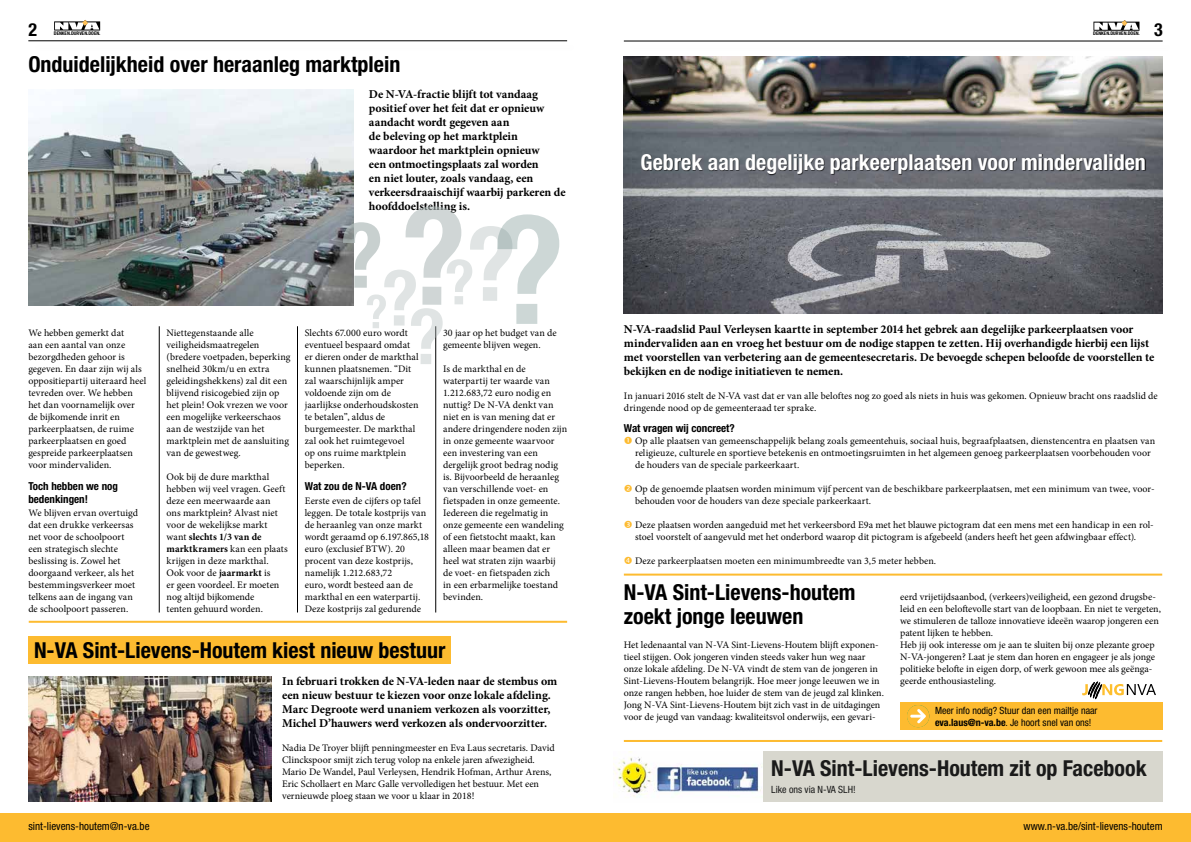
<style>
.page{position:relative;width:1191px;height:842px;background:#fff}
.page>*{position:absolute;margin:0;border:0;box-sizing:border-box;transform-origin:0 0}
.t1{font:700 condensed 22px/24px "Helvetica Neue LT Std";color:#000}
.t2{font:700 condensed 22px "Helvetica Neue LT Std";color:#fff}
.t3{font:700 condensed 18px "Helvetica Neue LT Std";color:#000}
.t4{font:700 12px/14px "Minion Pro";letter-spacing:-.005em;color:#000}
.t5{font:700 condensed 11px/13px "Helvetica Neue LT Std";color:#000}
.t6{font:condensed 11px "Helvetica Neue LT Std";color:#000}
.t7{font:10px/12px "Minion Pro";color:#000}
.t8{font:condensed 10px/12px "Helvetica Neue LT Std";color:#000}
.t9{font:700 condensed 5px "Helvetica Neue LT Std";color:#000}
.s1{font-weight:700}
</style>
<div class="page">
<div style="left:595px;top:814px;width:596px;height:28px;background:#fdbb30"></div>
<div style="left:0;top:814px;width:595px;height:28px;background:#fdbb30"></div>
<hr style="left:28px;top:41px;width:539px;height:1px;background:#000">
<svg style="left:54px;top:20px;width:46px;height:11px"></svg>
<hr style="left:624px;top:41px;width:538px;height:1px;background:#000">
<svg style="left:1093px;top:20px;width:46px;height:11px"></svg>
<img style="left:28px;top:89px;width:325px;height:217px">
<hr style="left:29px;top:621px;width:538px;height:2px;background:#fdbb30">
<hr style="left:624px;top:574px;width:538px;height:2px;background:#fdbb30">
<hr style="left:624px;top:740px;width:538px;height:2px;background:#fdbb30">
<hr style="left:435px;top:326px;width:1px;height:286px;background:#000">
<hr style="left:297px;top:326px;width:1px;height:286px;background:#000">
<hr style="left:159px;top:326px;width:1px;height:286px;background:#000">
<img style="left:624px;top:57px;width:538px;height:257px">
<div style="left:28px;top:636px;width:423px;height:27px;background:#fdbb30"></div>
<div style="left:642px;top:154px;width:504px;height:22px;background:#000;opacity:.75"></div>
<div style="left:763px;top:751px;width:399px;height:51px;background:#d4d3c9"></div>
<img style="left:613px;top:751px;width:149px;height:47px">
<div style="left:900px;top:702px;width:262px;height:28px;background:#fdbb30"></div>
<svg style="left:910px;top:709px;width:16px;height:14px"></svg>
<svg style="left:1082px;top:682px;width:74px;height:17px"></svg>
<img style="left:28px;top:676px;width:243px;height:125px">
<svg style="left:343px;top:206px;width:216px;height:158px"></svg>
<h2 class="t3" style="left:28px;top:18px;width:10px">2</h2>
<p class="t9" style="left:54px;top:30px;width:48px">DENKEN.DURVEN.DOEN.</p>
<p class="t9" style="left:1093px;top:31px;width:48px">DENKEN.DURVEN.DOEN.</p>
<h2 class="t3" style="left:1154px;top:18px;width:10px">3</h2>
<h1 class="t1" style="left:28px;top:52px;width:373px">Onduidelijkheid over heraanleg marktplein</h1>
<p class="t4" style="left:369px;top:87px;width:198px">De N-VA-fractie blijft tot vandaag positief over het feit dat er opnieuw aandacht wordt gegeven aan<br>de beleving op het marktplein waardoor het marktplein opnieuw<br>een ontmoetingsplaats zal worden<br>en niet louter, zoals vandaag, een verkeersdraaischijf waarbij parkeren de hoofddoelstelling is.</p>
<p class="t7" style="left:28px;top:327px;width:119px">We hebben gemerkt dat<br>aan een aantal van onze bezorgdheden gehoor is gegeven. En daar zijn wij als oppositiepartij uiteraard heel tevreden over. We hebben het dan voornamelijk over de bijkomende inrit en parkeerplaatsen, de ruime parkeerplaatsen en goed gespreide parkeerplaatsen voor mindervaliden.</p>
<p class="t5" style="left:28px;top:479px;width:91px">Toch hebben we nog bedenkingen!</p>
<p class="t7" style="left:28px;top:507px;width:111px">We blijven ervan overtuigd dat een drukke verkeersas net voor de schoolpoort een strategisch slechte beslissing is. Zowel het doorgaand verkeer, als het bestemmingsverkeer moet telkens aan de ingang van de schoolpoort passeren.</p>
<p class="t7" style="left:167px;top:327px;width:126px">Niettegenstaande alle veiligheidsmaatregelen (bredere voetpaden, beperking snelheid 30km/u en extra geleidingshekkens) zal dit een blijvend risicogebied zijn op het plein! Ook vrezen we voor een mogelijke verkeerschaos aan de westzijde van het marktplein met de aansluiting van de gewestweg.</p>
<p class="t7" style="left:167px;top:471px;width:123px">Ook bij de dure markthal hebben wij veel vragen. Geeft deze een meerwaarde aan<br>ons marktplein? Alvast niet voor de wekelijkse markt want <span class="s1">slechts 1/3 van de marktkramers</span> kan een plaats krijgen in deze markthal.<br>Ook voor de <span class="s1">jaarmarkt</span> is<br>er geen voordeel. Er moeten nog altijd bijkomende<br>tenten gehuurd worden.</p>
<p class="t7" style="left:305px;top:327px;width:115px">Slechts 67.000 euro wordt eventueel bespaard omdat er dieren onder de markthal kunnen plaatsnemen. “Dit zal waarschijnlijk amper voldoende zijn om de jaarlijkse onderhoudskosten te betalen”, aldus de burgemeester. De markthal zal ook het ruimtegevoel<br>op ons ruime marktplein beperken.</p>
<p class="t5" style="left:305px;top:479px;width:103px">Wat zou de N-VA doen?</p>
<p class="t7" style="left:305px;top:495px;width:126px">Eerste even de cijfers op tafel leggen. De totale kostprijs van de heraanleg van onze markt wordt geraamd op 6.197.865,18 euro (exclusief BTW). 20 procent van deze kostprijs, namelijk 1.212.683,72<br>euro, wordt besteed aan de markthal en een waterpartij.<br>Deze kostprijs zal gedurende</p>
<p class="t7" style="left:443px;top:327px;width:115px">30 jaar op het budget van de gemeente blijven wegen.</p>
<p class="t7" style="left:443px;top:363px;width:126px">Is de markthal en de waterpartij ter waarde van<br>1.212.683,72 euro nodig en nuttig? De N-VA denkt van niet en is van mening dat er andere dringendere noden zijn in onze gemeente waarvoor een investering van een dergelijk groot bedrag nodig is. Bijvoorbeeld de heraanleg van verschillende voet- en fietspaden in onze gemeente.<br>Iedereen die regelmatig in onze gemeente een wandeling of een fietstocht maakt, kan alleen maar beamen dat er heel wat straten zijn waarbij de voet- en fietspaden zich<br>in een erbarmelijke toestand bevinden.</p>
<h1 class="t1" style="left:34px;top:637px;width:413px">N-VA Sint-Lievens-Houtem kiest nieuw bestuur</h1>
<p class="t4" style="left:282px;top:674px;width:277px">In februari trokken de N-VA-leden naar de stembus om een nieuw bestuur te kiezen voor onze lokale afdeling.<br>Marc Degroote werd unaniem verkozen als voorzitter, Michel D’hauwers werd verkozen als ondervoorzitter.</p>
<p class="t7" style="left:282px;top:742px;width:274px">Nadia De Troyer blijft penningmeester en Eva Laus secretaris. David Clinckspoor smijt zich terug volop na enkele jaren afwezigheid.<br>Mario De Wandel, Paul Verleysen, Hendrik Hofman, Arthur Arens, Eric Schollaert en Marc Galle vervolledigen het bestuur. Met een vernieuwde ploeg staan we voor u klaar in 2018!</p>
<h1 class="t2" style="left:640px;top:149px;width:507px">Gebrek aan degelijke parkeerplaatsen voor mindervaliden</h1>
<p class="t4" style="left:624px;top:322px;width:532px">N-VA-raadslid Paul Verleysen kaartte in september 2014 het gebrek aan degelijke parkeerplaatsen voor mindervaliden aan en vroeg het bestuur om de nodige stappen te zetten. Hij overhandigde hierbij een lijst met voorstellen van verbetering aan de gemeentesecretaris. De bevoegde schepen beloofde de voorstellen te bekijken en de nodige initiatieven te nemen.</p>
<p class="t7" style="left:624px;top:389px;width:535px">In januari 2016 stelt de N-VA vast dat er van alle beloftes nog zo goed als niets in huis was gekomen. Opnieuw bracht ons raadslid de dringende nood op de gemeenteraad ter sprake.</p>
<p class="t5" style="left:624px;top:422px;width:112px">Wat vragen wij concreet?</p>
<p class="t7" style="left:635px;top:435px;width:521px">Op alle plaatsen van gemeenschappelijk belang zoals gemeentehuis, sociaal huis, begraafplaatsen, dienstencentra en plaatsen van religieuze, culturele en sportieve betekenis en ontmoetingsruimten in het algemeen genoeg parkeerplaatsen voorbehouden voor de houders van de speciale parkeerkaart.</p>
<p class="t7" style="left:635px;top:483px;width:521px">Op de genoemde plaatsen worden minimum vijf percent van de beschikbare parkeerplaatsen, met een minimum van twee, voor&shy;behouden voor de houders van deze speciale parkeerkaart.</p>
<p class="t7" style="left:635px;top:519px;width:520px">Deze plaatsen worden aangeduid met het verkeersbord E9a met het blauwe pictogram dat een mens met een handicap in een rol&shy;stoel voorstelt of aangevuld met het onderbord waarop dit pictogram is afgebeeld (anders heeft het geen afdwingbaar effect).</p>
<p class="t7" style="left:635px;top:555px;width:303px">Deze parkeerplaatsen moeten een minimumbreedte van 3,5 meter hebben.</p>
<h1 class="t1" style="left:624px;top:579px;width:233px">N-VA Sint-Lievens-houtem zoekt jonge leeuwen</h1>
<p class="t7" style="left:624px;top:639px;width:262px">Het ledenaantal van N-VA Sint-Lievens-Houtem blijft exponen&shy;tieel stijgen. Ook jongeren vinden steeds vaker hun weg naar onze lokale afdeling. De N-VA vindt de stem van de jongeren in Sint-Lievens-Houtem belangrijk. Hoe meer jonge leeuwen we in onze rangen hebben, hoe luider de stem van de jeugd zal klinken.<br>Jong N-VA Sint-Lievens-Houtem bijt zich vast in de uitdagingen voor de jeugd van vandaag: kwaliteitsvol onderwijs, een gevari-</p>
<p class="t7" style="left:900px;top:591px;width:262px">eerd vrijetijdsaanbod, (verkeers)veiligheid, een gezond drugsbe&shy;leid en een beloftevolle start van de loopbaan. En niet te vergeten, we stimuleren de talloze innovatieve ideeën waarop jongeren een patent lijken te hebben.<br>Heb jij ook interesse om je aan te sluiten bij onze plezante groep N-VA-jongeren? Laat je stem dan horen en engageer je als jonge politieke belofte in eigen dorp, of werk gewoon mee als geënga&shy;geerde enthousiasteling.</p>
<p class="t8" style="left:935px;top:704px;width:164px">Meer info nodig? Stuur dan een mailtje naar <span class="s1">eva.laus@n-va.be</span>. Je hoort snel van ons!</p>
<h1 class="t1" style="left:771px;top:755px;width:377px">N-VA Sint-Lievens-Houtem zit op Facebook</h1>
<p class="t8" style="left:771px;top:784px;width:86px">Like ons via N-VA SLH!</p>
<p class="t6" style="left:28px;top:820px;width:123px">sint-lievens-houtem@n-va.be</p>
<p class="t6" style="left:1023px;top:820px;width:141px">www.n-va.be/sint-lievens-houtem</p>
</div>
